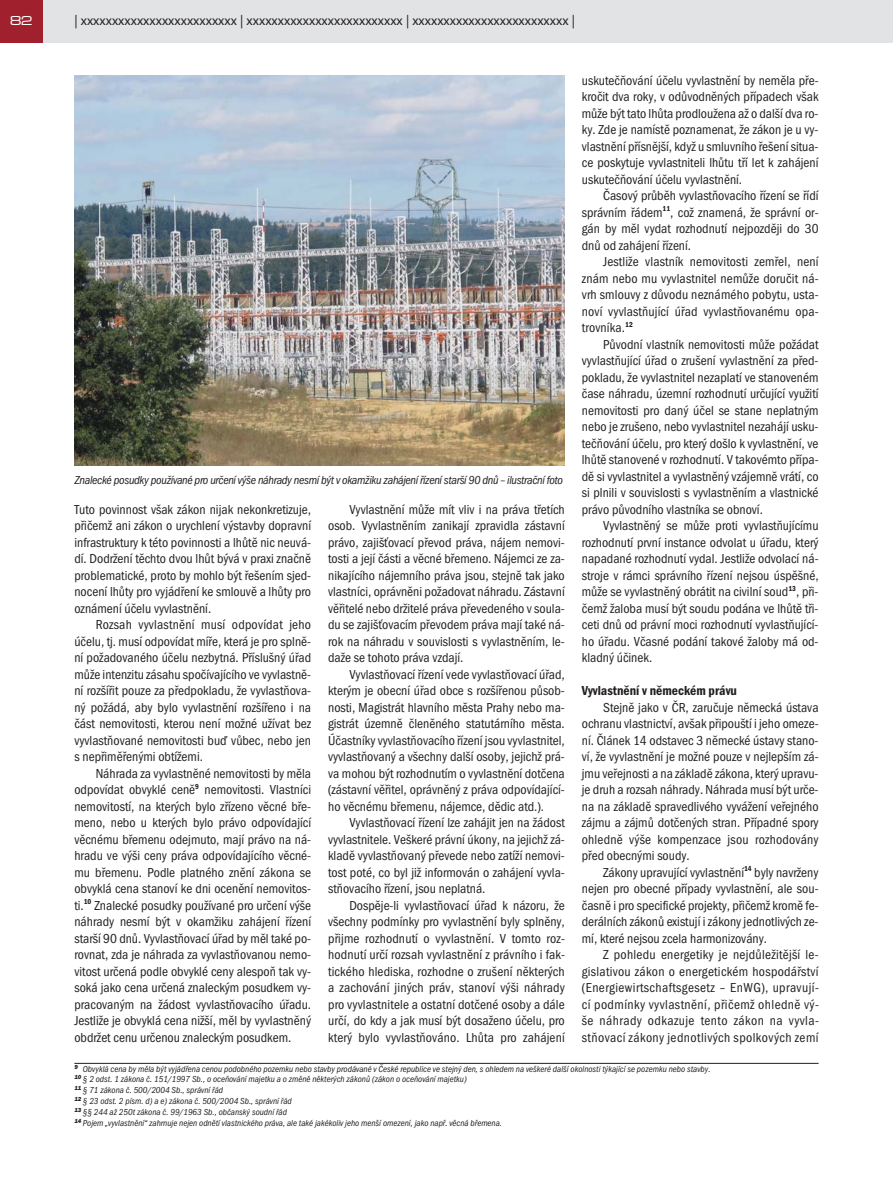
<style>
.page{position:relative;width:893px;height:1191px;background:#fff}
.page>*{position:absolute;margin:0;border:0;box-sizing:border-box;transform-origin:0 0}
.t1{font:13.5px/16.5px "Franklin Got Itc TOT Boo Con";color:#231f20;text-align:justify}
.t2{font:13.5px "Myriad Pro";color:#231f20}
.t3{font:13.5px "Franklin Got Itc TOT Dem Con";color:#231f20}
.t4{font:500 expanded 13.5px "Microgramma DOT";color:#fff}
.t5{font:12px "Franklin Got Itc TOT Boo Con Ita";letter-spacing:-.025em;color:#231f20}
.t6{font:9px/10.8px "Franklin Got Itc TOT Boo Con Ita";color:#231f20}
</style>
<div class="page">
<div style="left:43px;top:0;width:850px;height:43px;background:#e2e3e4"></div>
<div style="left:0;top:0;width:43px;height:43px;background:#a0212d"></div>
<hr style="left:74px;top:1063px;width:745px;height:1px;background:#231f20">
<img style="left:74px;top:76px;width:491px;height:390px">
<p class="t4" style="left:10px;top:12px;width:24px">82</p>
<p class="t2" style="left:74px;top:12px;width:502px">| xxxxxxxxxxxxxxxxxxxxxxxxx | xxxxxxxxxxxxxxxxxxxxxxxxx | xxxxxxxxxxxxxxxxxxxxxxxxx |</p>
<p class="t1" style="left:582px;top:73px;width:238px">uskutečňování účelu vyvlastnění by neměla pře&shy;kročit dva roky, v odůvodněných případech však může být tato lhůta prodloužena až o další dva ro&shy;ky. Zde je namístě poznamenat, že zákon je u vy&shy;vlastnění přísnější, když u smluvního řešení situa&shy;ce poskytuje vyvlastniteli lhůtu tří let k zahájení uskutečňování účelu vyvlastnění.</p>
<p class="t1" style="left:582px;top:189px;width:238px;text-indent:21px">Časový průběh vyvlastňovacího řízení se řídí správním řádem<sup>11</sup>, což znamená, že správní or&shy;gán by měl vydat rozhodnutí nejpozději do 30 dnů od zahájení řízení.</p>
<p class="t1" style="left:582px;top:255px;width:238px;text-indent:21px">Jestliže vlastník nemovitosti zemřel, není znám nebo mu vyvlastnitel nemůže doručit ná&shy;vrh smlouvy z důvodu neznámého pobytu, usta&shy;noví vyvlastňující úřad vyvlastňovanému opa&shy;trovníka.<sup>12</sup></p>
<p class="t1" style="left:582px;top:337px;width:238px;text-indent:21px">Původní vlastník nemovitosti může požádat vyvlastňující úřad o zrušení vyvlastnění za před&shy;pokladu, že vyvlastnitel nezaplatí ve stanoveném čase náhradu, územní rozhodnutí určující využití nemovitosti pro daný účel se stane neplatným nebo je zrušeno, nebo vyvlastnitel nezahájí usku&shy;tečňování účelu, pro který došlo k vyvlastnění, ve lhůtě stanovené v rozhodnutí. V takovémto přípa&shy;dě si vyvlastnitel a vyvlastněný vzájemně vrátí, co si plnili v souvislosti s vyvlastněním a vlastnické právo původního vlastníka se obnoví.</p>
<p class="t1" style="left:582px;top:519px;width:238px;text-indent:21px">Vyvlastněný se může proti vyvlastňujícímu rozhodnutí první instance odvolat u úřadu, který napadané rozhodnutí vydal. Jestliže odvolací ná&shy;stroje v rámci správního řízení nejsou úspěšné, může se vyvlastněný obrátit na civilní soud<sup>13</sup>, při&shy;čemž žaloba musí být soudu podána ve lhůtě tři&shy;ceti dnů od právní moci rozhodnutí vyvlastňující&shy;ho úřadu. Včasné podání takové žaloby má od&shy;kladný účinek.</p>
<p class="t3" style="left:582px;top:686px;width:157px">Vyvlastnění v německém právu</p>
<p class="t1" style="left:582px;top:700px;width:238px;text-indent:21px">Stejně jako v ČR, zaručuje německá ústava ochranu vlastnictví, avšak připouští i jeho omeze&shy;ní. Článek 14 odstavec 3 německé ústavy stano&shy;ví, že vyvlastnění je možné pouze v nejlepším zá&shy;jmu veřejnosti a na základě zákona, který upravu&shy;je druh a rozsah náhrady. Náhrada musí být urče&shy;na na základě spravedlivého vyvážení veřejného zájmu a zájmů dotčených stran. Případné spory ohledně výše kompenzace jsou rozhodovány před obecnými soudy.</p>
<p class="t1" style="left:582px;top:865px;width:238px;text-indent:21px">Zákony upravující vyvlastnění<sup>14</sup> byly navrženy nejen pro obecné případy vyvlastnění, ale sou&shy;časně i pro specifické projekty, přičemž kromě fe&shy;derálních zákonů existují i zákony jednotlivých ze&shy;mí, které nejsou zcela harmonizovány.</p>
<p class="t1" style="left:582px;top:948px;width:239px;text-indent:21px">Z pohledu energetiky je nejdůležitější le&shy;gislativou zákon o energetickém hospodářství (Energiewirtschaftsgesetz – EnWG), upravují&shy;cí podmínky vyvlastnění, přičemž ohledně vý&shy;še náhrady odkazuje tento zákon na vyvla&shy;stňovací zákony jednotlivých spolkových zemí</p>
<p class="t6" style="left:74px;top:1064px;width:638px"><sup>9</sup> Obvyklá cena by měla být vyjádřena cenou podobného pozemku nebo stavby prodávané v České republice ve stejný den, s ohledem na veškeré další okolnosti týkající se pozemku nebo stavby.<br><sup>10</sup> § 2 odst. 1 zákona č. 151/1997 Sb., o oceňování majetku a o změně některých zákonů (zákon o oceňování majetku)<br><sup>11</sup> § 71 zákona č. 500/2004 Sb., správní řád<br><sup>12</sup> § 23 odst. 2 písm. d) a e) zákona č. 500/2004 Sb., správní řád<br><sup>13</sup> §§ 244 až 250t zákona č. 99/1963 Sb., občanský soudní řád<br><sup>14</sup> Pojem „vyvlastnění“ zahrnuje nejen odnětí vlastnického práva, ale také jakékoliv jeho menší omezení, jako např. věcná břemena.</p>
<p class="t5" style="left:74px;top:476px;width:490px">Znalecké posudky používané pro určení výše náhrady nesmí být v okamžiku zahájení řízení starší 90 dnů – ilustrační foto</p>
<p class="t1" style="left:328px;top:502px;width:238px;text-indent:21px">Vyvlastnění může mít vliv i na práva třetích osob. Vyvlastněním zanikají zpravidla zástavní právo, zajišťovací převod práva, nájem nemovi&shy;tosti a její části a věcné břemeno. Nájemci ze za&shy;nikajícího nájemního práva jsou, stejně tak jako vlastníci, oprávněni požadovat náhradu. Zástavní věřitelé nebo držitelé práva převedeného v soula&shy;du se zajišťovacím převodem práva mají také ná&shy;rok na náhradu v souvislosti s vyvlastněním, le&shy;daže se tohoto práva vzdají.</p>
<p class="t1" style="left:328px;top:667px;width:238px;text-indent:21px">Vyvlastňovací řízení vede vyvlastňovací úřad, kterým je obecní úřad obce s rozšířenou působ&shy;nosti, Magistrát hlavního města Prahy nebo ma&shy;gistrát územně členěného statutárního města.<br>Účastníky vyvlastňovacího řízení jsou vyvlastnitel, vyvlastňovaný a všechny další osoby, jejichž prá&shy;va mohou být rozhodnutím o vyvlastnění dotčena (zástavní věřitel, oprávněný z práva odpovídající&shy;ho věcnému břemenu, nájemce, dědic atd.).</p>
<p class="t1" style="left:328px;top:816px;width:238px;text-indent:21px">Vyvlastňovací řízení lze zahájit jen na žádost vyvlastnitele. Veškeré právní úkony, na jejichž zá&shy;kladě vyvlastňovaný převede nebo zatíží nemovi&shy;tost poté, co byl již informován o zahájení vyvla&shy;stňovacího řízení, jsou neplatná.</p>
<p class="t1" style="left:328px;top:898px;width:238px;text-indent:21px">Dospěje-li vyvlastňovací úřad k názoru, že všechny podmínky pro vyvlastnění byly splněny, přijme rozhodnutí o vyvlastnění. V tomto roz&shy;hodnutí určí rozsah vyvlastnění z právního i fak&shy;tického hlediska, rozhodne o zrušení některých a zachování jiných práv, stanoví výši náhrady pro vyvlastnitele a ostatní dotčené osoby a dále určí, do kdy a jak musí být dosaženo účelu, pro který bylo vyvlastňováno. Lhůta pro zahájení</p>
<p class="t1" style="left:74px;top:502px;width:238px">Tuto povinnost však zákon nijak nekonkretizuje, přičemž ani zákon o urychlení výstavby dopravní infrastruktury k této povinnosti a lhůtě nic neuvá&shy;dí. Dodržení těchto dvou lhůt bývá v praxi značně problematické, proto by mohlo být řešením sjed&shy;nocení lhůty pro vyjádření ke smlouvě a lhůty pro oznámení účelu vyvlastnění.</p>
<p class="t1" style="left:74px;top:618px;width:238px;text-indent:21px">Rozsah vyvlastnění musí odpovídat jeho účelu, tj. musí odpovídat míře, která je pro splně&shy;ní požadovaného účelu nezbytná. Příslušný úřad může intenzitu zásahu spočívajícího ve vyvlastně&shy;ní rozšířit pouze za předpokladu, že vyvlastňova&shy;ný požádá, aby bylo vyvlastnění rozšířeno i na část nemovitosti, kterou není možné užívat bez vyvlastňované nemovitosti buď vůbec, nebo jen s nepřiměřenými obtížemi.</p>
<p class="t1" style="left:74px;top:766px;width:238px;text-indent:21px">Náhrada za vyvlastněné nemovitosti by měla odpovídat obvyklé ceně<sup>9</sup> nemovitosti. Vlastníci nemovitostí, na kterých bylo zřízeno věcné bře&shy;meno, nebo u kterých bylo právo odpovídající věcnému břemenu odejmuto, mají právo na ná&shy;hradu ve výši ceny práva odpovídajícího věcné&shy;mu břemenu. Podle platného znění zákona se obvyklá cena stanoví ke dni ocenění nemovitos&shy;ti.<sup>10</sup> Znalecké posudky používané pro určení výše náhrady nesmí být v okamžiku zahájení řízení starší 90 dnů. Vyvlastňovací úřad by měl také po&shy;rovnat, zda je náhrada za vyvlastňovanou nemo&shy;vitost určená podle obvyklé ceny alespoň tak vy&shy;soká jako cena určená znaleckým posudkem vy&shy;pracovaným na žádost vyvlastňovacího úřadu.<br>Jestliže je obvyklá cena nižší, měl by vyvlastněný obdržet cenu určenou znaleckým posudkem.</p>
</div>
